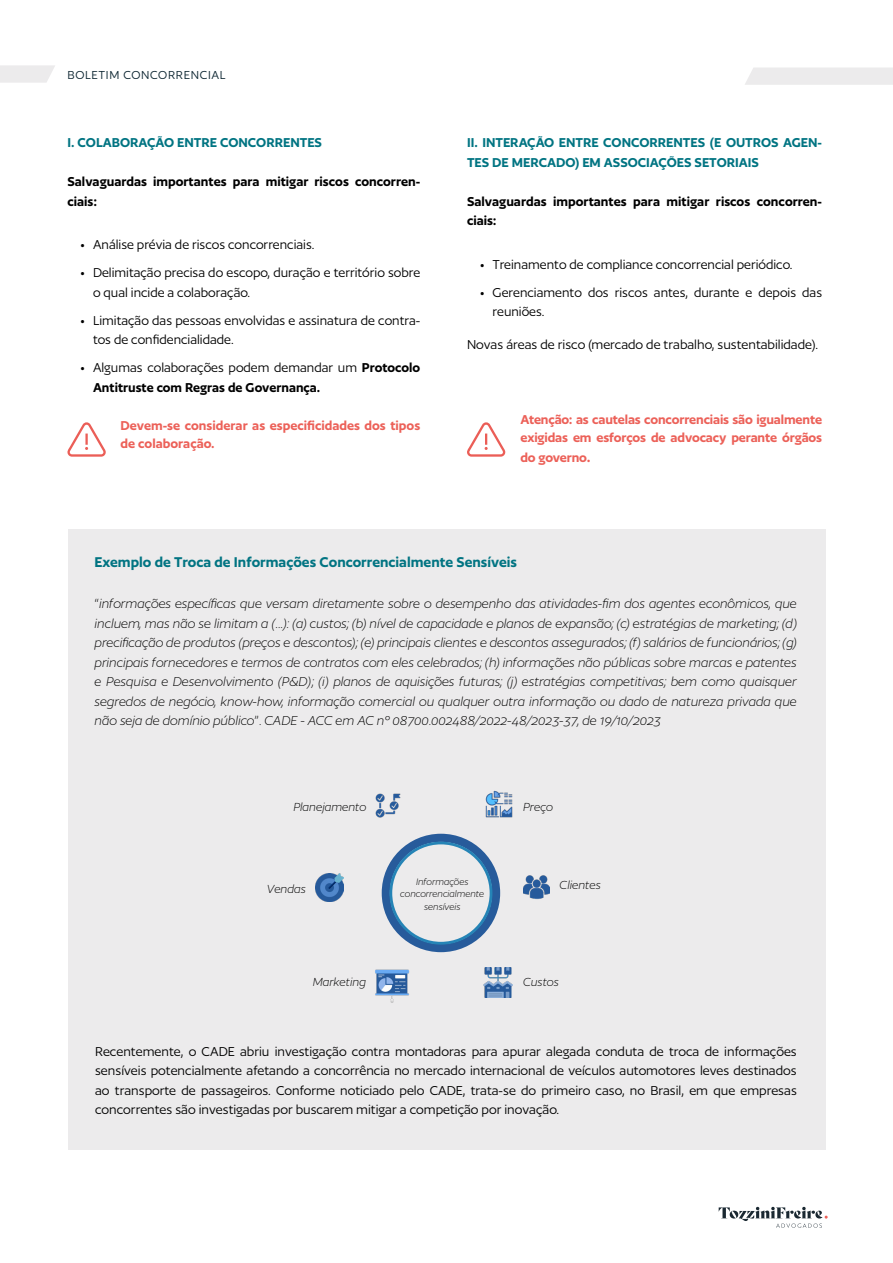
<style>
.page{position:relative;width:893px;height:1263px;background:#fff}
.page>*{position:absolute;margin:0;border:0;box-sizing:border-box;transform-origin:0 0}
.t1{font:600 16.5px "Author";color:#017482}
.t2{font:italic 300 15px/19.5px "Author";color:#000;text-align:justify}
.t3{font:15px/19.5px "Author";color:#000}
.t4{font:600 15px/19.5px "Author";color:#000}
.t5{font:600 15px/18px "Author";letter-spacing:-.01em;color:#ec6159}
.t6{font:600 15px/19.5px "Author";color:#017482}
.t7{font:italic 300 13.65px "Author";color:#000}
.t8{font:13.5px "Author";letter-spacing:.05em;color:#0b2430}
.t9{font:italic 300 10.95px/12.3px "Author";color:#000;text-align:center}
.s1{font-weight:400}
.s2{font-size:16.5px}
.s3{font-style:normal}
</style>
<div class="page">
<svg style="left:719px;top:1207px;width:109px;height:21px"></svg>
<div style="left:745px;top:68px;width:148px;height:17px;background:#ecebec"></div>
<svg style="left:0;top:65px;width:55px;height:18px"></svg>
<div style="left:68px;top:529px;width:757px;height:620px;background:#ecebec"></div>
<div style="left:382px;top:834px;width:118px;height:118px;border:8px solid #275b9b;border-radius:50%"></div>
<div style="left:389px;top:842px;width:103px;height:102px;border:3px solid #2584b6;border-radius:50%"></div>
<img style="left:316px;top:873px;width:27px;height:28px">
<img style="left:375px;top:969px;width:35px;height:34px">
<img style="left:523px;top:875px;width:27px;height:24px">
<img style="left:485px;top:790px;width:28px;height:28px">
<img style="left:375px;top:793px;width:26px;height:25px">
<img style="left:483px;top:968px;width:30px;height:29px">
<svg style="left:68px;top:422px;width:38px;height:35px"></svg>
<svg style="left:467px;top:422px;width:38px;height:35px"></svg>
<p class="t8" style="left:68px;top:68px;width:160px">BOLETIM CONCORRENCIAL</p>
<p class="t6" style="left:67px;top:133px;width:256px">I. COLABORAÇÃO ENTRE CONCORRENTES</p>
<p class="t4" style="left:67px;top:172px;width:354px">Salvaguardas importantes para mitigar riscos concorren&shy;ciais:</p>
<p class="t3" style="left:80px;top:235px;width:236px">• Análise prévia de riscos concorrenciais.</p>
<p class="t3" style="left:93px;top:263px;width:329px;text-indent:-13px">• Delimitação precisa do escopo, duração e território sobre o qual incide a colaboração.</p>
<p class="t3" style="left:93px;top:310px;width:329px;text-indent:-13px">• Limitação das pessoas envolvidas e assinatura de contra&shy;tos de confidencialidade.</p>
<p class="t4" style="left:93px;top:358px;width:329px;text-indent:-13px"><span class="s1">• Algumas colaborações podem demandar um</span> Protocolo<br>Antitruste com Regras de Governança.</p>
<p class="t6" style="left:467px;top:133px;width:357px">II. INTERAÇÃO ENTRE CONCORRENTES (E OUTROS AGEN-<br>TES DE MERCADO) EM ASSOCIAÇÕES SETORIAIS</p>
<p class="t4" style="left:467px;top:191px;width:357px">Salvaguardas importantes para mitigar riscos concorren&shy;ciais:</p>
<p class="t3" style="left:480px;top:254px;width:314px">• Treinamento de compliance concorrencial periódico.</p>
<p class="t3" style="left:493px;top:282px;width:331px;text-indent:-13px">• Gerenciamento dos riscos antes, durante e depois das reuniões.</p>
<p class="t3" style="left:467px;top:334px;width:352px">Novas áreas de risco (mercado de trabalho, sustentabilidade).</p>
<p class="t5" style="left:121px;top:416px;width:301px">Devem-se considerar as especificidades dos tipos de colaboração.</p>
<p class="t5" style="left:520px;top:411px;width:303px">Atenção: as cautelas concorrenciais são igualmente exigidas em esforços de advocacy perante órgãos</p>
<p class="t5" style="left:520px;top:448px;width:72px">do governo<span class="s2">.</span></p>
<p class="t1" style="left:95px;top:553px;width:424px">Exemplo de Troca de Informações Concorrencialmente Sensíveis</p>
<p class="t2" style="left:95px;top:594px;width:704px"><span class="s3">“</span>informações específicas que versam diretamente sobre o desempenho das atividades-fim dos agentes econômicos, que incluem, mas não se limitam a (...): (a) custos; (b) nível de capacidade e planos de expansão; (c) estratégias de marketing; (d) precificação de produtos (preços e descontos); (e) principais clientes e descontos assegurados; (f) salários de funcionários; (g) principais fornecedores e termos de contratos com eles celebrados; (h) informações não públicas sobre marcas e patentes e Pesquisa e Desenvolvimento (P&amp;D); (i) planos de aquisições futuras; (j) estratégias competitivas; bem como quaisquer segredos de negócio, know-how, informação comercial ou qualquer outra informação ou dado de natureza privada que não seja de domínio público<span class="s3">”</span>. CADE - ACC em AC nº 08700.002488/2022-48/2023-37, de 19/10/2023</p>
<p class="t7" style="left:293px;top:800px;width:74px">Planejamento</p>
<p class="t7" style="left:523px;top:800px;width:31px">Preço</p>
<p class="t7" style="left:267px;top:882px;width:40px">Vendas</p>
<p class="t9" style="left:400px;top:876px;width:85px">Informações concorrencialmente sensíveis</p>
<p class="t7" style="left:313px;top:975px;width:55px">Marketing</p>
<p class="t7" style="left:560px;top:878px;width:43px">Clientes</p>
<p class="t7" style="left:523px;top:975px;width:37px">Custos</p>
<p class="t3" style="left:95px;top:1041px;width:703px;text-align:justify">Recentemente, o CADE abriu investigação contra montadoras para apurar alegada conduta de troca de informações sensíveis potencialmente afetando a concorrência no mercado internacional de veículos automotores leves destinados ao transporte de passageiros. Conforme noticiado pelo CADE, trata-se do primeiro caso, no Brasil, em que empresas concorrentes são investigadas por buscarem mitigar a competição por inovação.</p>
</div>
